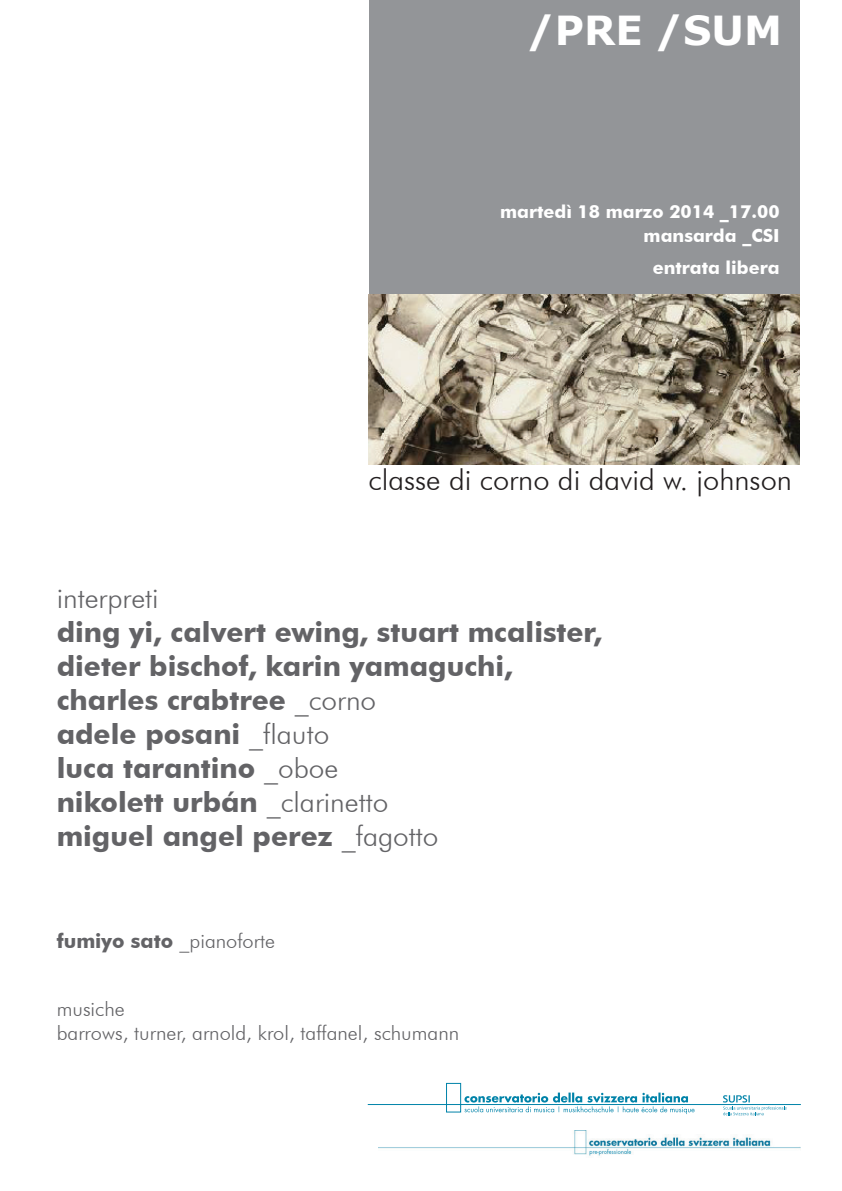
<style>
.page{position:relative;width:842px;height:1191px;background:#fff}
.page>*{position:absolute;margin:0;border:0;box-sizing:border-box;transform-origin:0 0}
.t1{font:700 40px "Verdana";color:#fff}
.t2{font:300 29px "Futura BT";color:#231f20}
.t3{font:700 28px/34px "Futura BT";color:#636366}
.t4{font:300 28px "Futura BT";color:#636366}
.t5{font:300 20px/24px "Futura BT";color:#636366}
.t6{font:700 18px/24px "Futura BT";color:#fff;text-align:right}
.s1{font-weight:300}
.s2{font-weight:700}
</style>
<div class="page">
<div style="left:369px;top:0;width:430px;height:295px;background:#939598"></div>
<img style="left:369px;top:295px;width:431px;height:169px">
<svg style="left:367px;top:1083px;width:434px;height:32px"></svg>
<img style="left:379px;top:1130px;width:422px;height:26px">
<h1 class="t1" style="left:527px;top:2px;width:256px">/PRE /SUM</h1>
<p class="t6" style="left:500px;top:199px;width:281px">martedì 18 marzo 2014 _17.00 mansarda _CSI</p>
<p class="t6" style="left:653px;top:255px;width:128px">entrata libera</p>
<p class="t2" style="left:369px;top:462px;width:425px">classe di corno di david w. johnson</p>
<p class="t4" style="left:57px;top:581px;width:103px">interpreti</p>
<p class="t3" style="left:57px;top:615px;width:547px">ding yi, calvert ewing, stuart mcalister, dieter bischof, karin yamaguchi, charles crabtree <span class="s1">_corno<br></span>adele posani <span class="s1">_flauto<br></span>luca tarantino <span class="s1">_oboe<br></span>nikolett urbán <span class="s1">_clarinetto<br></span>miguel angel perez <span class="s1">_fagotto</span></p>
<p class="t5" style="left:57px;top:929px;width:220px"><span class="s2">fumiyo sato</span> _pianoforte</p>
<p class="t5" style="left:57px;top:997px;width:404px">musiche<br>barrows, turner, arnold, krol, taffanel, schumann</p>
</div>
